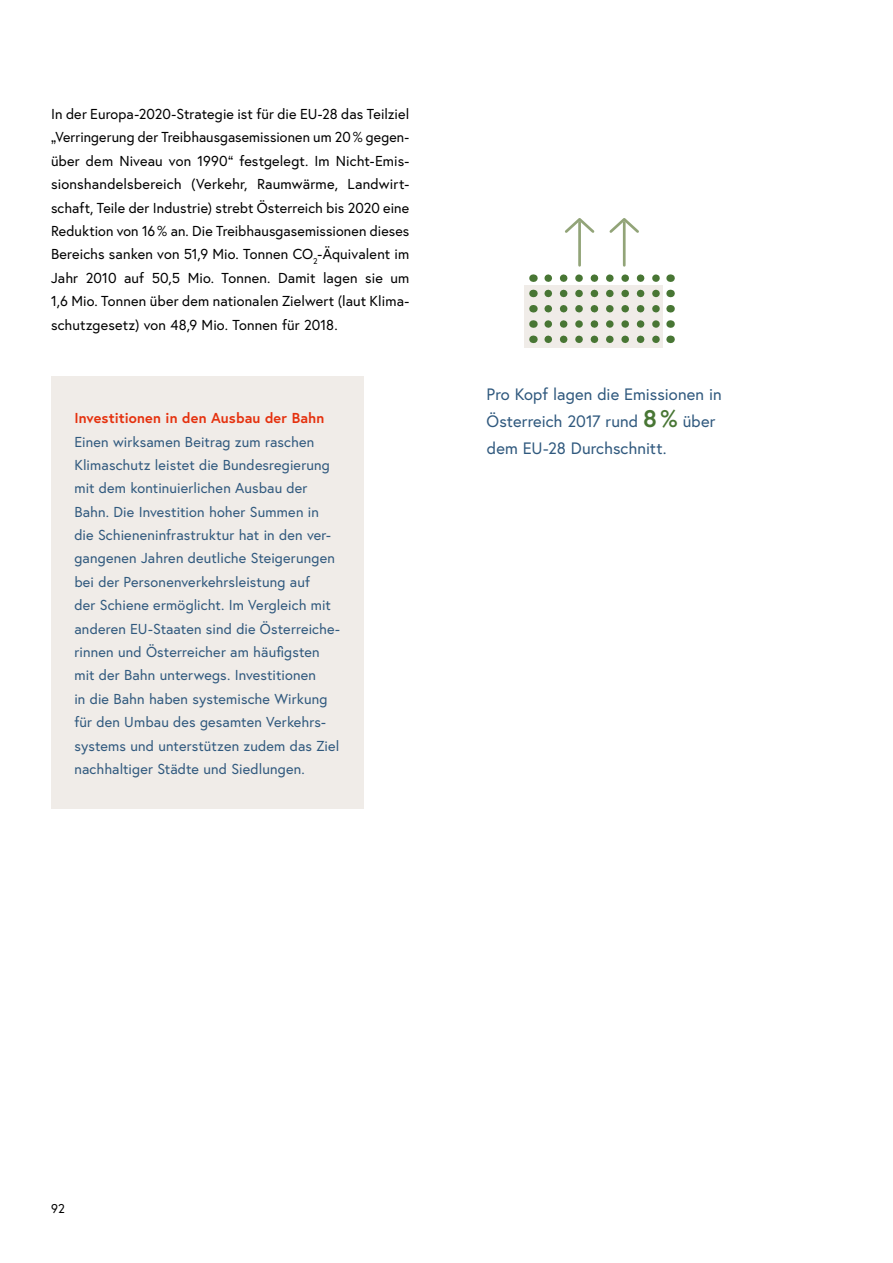
<style>
.page{position:relative;width:893px;height:1263px;background:#fff}
.page>*{position:absolute;margin:0;border:0;box-sizing:border-box;transform-origin:0 0}
.t1{font:16.5px/27px "Europa Austria";letter-spacing:.005em;color:#30597e}
.p_Erfolgsgeschichte{font:14.4px/23.4px "Europa Austria";letter-spacing:.01em;color:#30597e}
.t2{font:14.4px/23.4px "Europa Austria";letter-spacing:.01em;color:#000;text-align:justify}
.h_Erfolgsgeschichte{font:700 14.4px "Europa Austria";letter-spacing:.01em;color:#e5310e}
.t3{font:12.75px "Europa Austria";color:#000}
.s1{font-weight:700;font-size:24px;color:#487634}
</style>
<div class="page">
<div style="left:51px;top:376px;width:313px;height:433px;background:#f0ece8"></div>
<div style="left:524px;top:285px;width:139px;height:63px;background:#f0ece8"></div>
<hr style="left:578px;top:222px;width:3px;height:43px;background:#92a478">
<svg style="left:565px;top:218px;width:30px;height:17px"></svg>
<hr style="left:623px;top:222px;width:3px;height:43px;background:#92a478">
<svg style="left:609px;top:218px;width:30px;height:17px"></svg>
<svg style="left:548px;top:320px;width:112px;height:8px"></svg>
<svg style="left:548px;top:336px;width:112px;height:7px"></svg>
<svg style="left:548px;top:305px;width:112px;height:7px"></svg>
<svg style="left:548px;top:290px;width:112px;height:7px"></svg>
<svg style="left:548px;top:274px;width:112px;height:8px"></svg>
<p class="t2" style="left:51px;top:102px;width:360px">In der Europa-2020-Strategie ist für die EU-28 das Teilziel „Verringerung der Treibhausgasemissionen um 20% gegen&shy;über dem Niveau von 1990“ festgelegt. Im Nicht-Emis&shy;sionshandelsbereich (Verkehr, Raumwärme, Landwirt&shy;schaft, Teile der Industrie) strebt Österreich bis 2020 eine Reduktion von 16% an. Die Treibhausgasemissionen dieses Bereichs sanken von 51,9 Mio. Tonnen CO<sub>2</sub>-Äquivalent im Jahr 2010 auf 50,5 Mio. Tonnen. Damit lagen sie um 1,6 Mio. Tonnen über dem nationalen Zielwert (laut Klima&shy;schutzgesetz) von 48,9 Mio. Tonnen für 2018.</p>
<p class="h_Erfolgsgeschichte" style="left:74px;top:408px;width:252px">Investitionen in den Ausbau der Bahn</p>
<p class="p_Erfolgsgeschichte" style="left:74px;top:429px;width:267px">Einen wirksamen Beitrag zum raschen Klimaschutz leistet die Bundesregierung mit dem kontinuierlichen Ausbau der Bahn. Die Investition hoher Summen in die Schieneninfrastruktur hat in den ver&shy;gangenen Jahren deutliche Steigerungen bei der Personenverkehrsleistung auf<br>der Schiene ermöglicht. Im Vergleich mit anderen EU-Staaten sind die Österreiche&shy;rinnen und Österreicher am häufigsten mit der Bahn unterwegs. Investitionen<br>in die Bahn haben systemische Wirkung für den Umbau des gesamten Verkehrs&shy;systems und unterstützen zudem das Ziel nachhaltiger Städte und Siedlungen.</p>
<p class="t1" style="left:487px;top:380px;width:237px">Pro Kopf lagen die Emissionen in<br>Österreich 2017 rund <span class="s1">8 %</span> über dem EU-28 Durchschnitt.</p>
<p class="t3" style="left:51px;top:1200px;width:15px">92</p>
</div>
